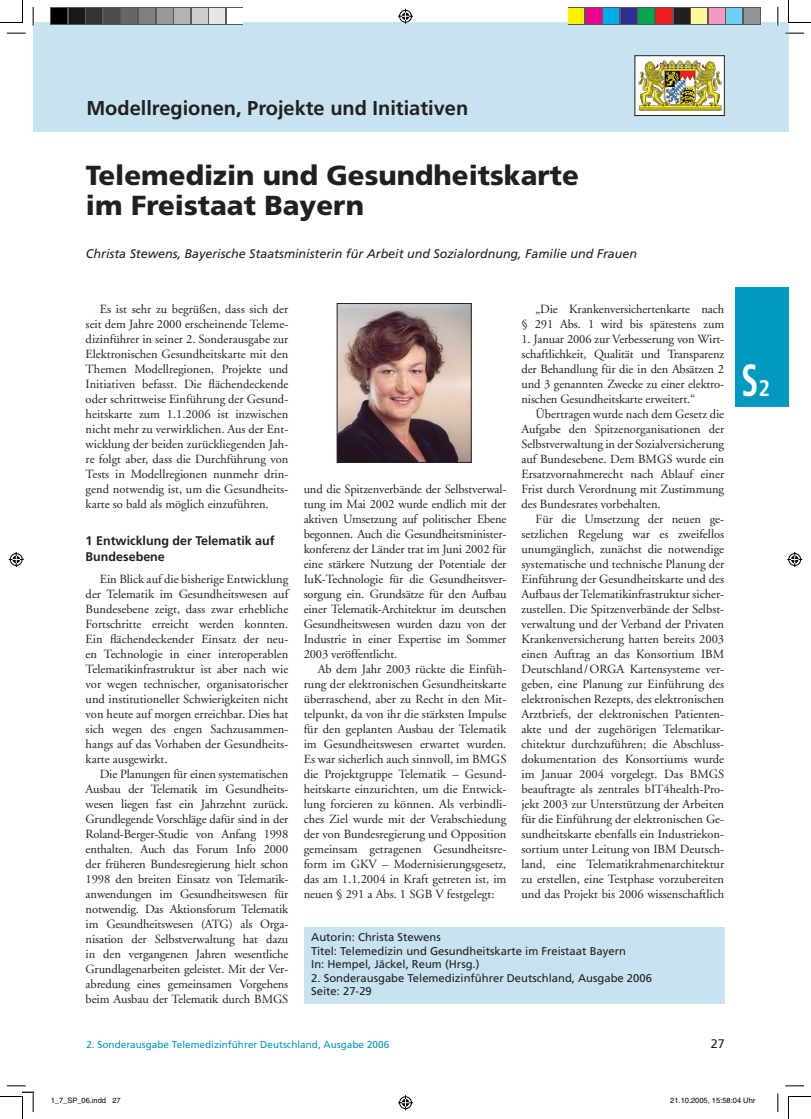
<style>
.page{position:relative;width:811px;height:1119px;background:#fff}
.page>*{position:absolute;margin:0;border:0;box-sizing:border-box;transform-origin:0 0}
.t1{font:700 condensed 45px "Frutiger";color:#fff;scale:.75 1}
.t2{font:900 27.5px/30px "Frutiger";color:#231f20}
.t3{font:700 20px "Frutiger";color:#231f20}
.t4{font:12.5px/15px "Adobe Garamond";color:#231f20;text-align:justify}
.t5{font:italic 12.5px "Frutiger";color:#231f20}
.t6{font:700 12.5px/15px "Frutiger";color:#231f20}
.t7{font:12.5px "Frutiger";color:#231f20}
.t8{font:11.25px/13.5px "Frutiger";color:#231f20}
.t9{font:10px "Frutiger";color:#0099c0}
.t10{font:7.5px "Helvetica";color:#000}
.s1{font-size:22.5px}
</style>
<div class="page">
<div style="left:33px;top:23px;width:755px;height:109px;background:#c6e3ef"></div>
<div style="left:735px;top:287px;width:53px;height:120px;background:#0099c0"></div>
<img style="left:339px;top:305px;width:130px;height:156px">
<div style="left:337px;top:303px;width:134px;height:160px;border:1px solid #231f20"></div>
<div style="left:304px;top:927px;width:420px;height:76px;background:#c6e3ef"></div>
<div style="left:634px;top:56px;width:90px;height:59px;background:#fff"></div>
<img style="left:638px;top:60px;width:83px;height:51px">
<div style="left:634px;top:55px;width:90px;height:61px;border:1px solid #231f20"></div>
<hr style="left:785px;top:32px;width:18px;height:3px;background:#fff">
<hr style="left:32px;top:7px;width:3px;height:19px;background:#fff">
<hr style="left:776px;top:7px;width:3px;height:19px;background:#fff">
<svg style="left:785px;top:33px;width:18px;height:1px"></svg>
<svg style="left:785px;top:1085px;width:18px;height:1px"></svg>
<svg style="left:777px;top:7px;width:1px;height:19px"></svg>
<svg style="left:777px;top:1093px;width:1px;height:19px"></svg>
<svg style="left:788px;top:0;width:22px;height:23px"></svg>
<svg style="left:788px;top:1096px;width:22px;height:23px"></svg>
<svg style="left:396px;top:8px;width:18px;height:16px"></svg>
<svg style="left:398px;top:1095px;width:15px;height:16px"></svg>
<svg style="left:0;top:0;width:34px;height:1119px"></svg>
<svg style="left:787px;top:552px;width:16px;height:15px"></svg>
<svg style="left:51px;top:8px;width:192px;height:17px"></svg>
<div style="left:52px;top:9px;width:15px;height:15px;background:#000"></div>
<div style="left:69px;top:9px;width:15px;height:15px;background:#191919"></div>
<div style="left:87px;top:9px;width:15px;height:15px;background:#333"></div>
<div style="left:104px;top:9px;width:15px;height:15px;background:#4c4c4c"></div>
<div style="left:122px;top:9px;width:15px;height:15px;background:#666"></div>
<div style="left:139px;top:9px;width:15px;height:15px;background:#808080"></div>
<div style="left:157px;top:9px;width:15px;height:15px;background:#999"></div>
<div style="left:174px;top:9px;width:15px;height:15px;background:#b3b3b3"></div>
<div style="left:192px;top:9px;width:15px;height:15px;background:#ccc"></div>
<div style="left:209px;top:9px;width:15px;height:15px;background:#e6e6e6"></div>
<div style="left:227px;top:9px;width:15px;height:15px;background:#fff"></div>
<svg style="left:567px;top:8px;width:193px;height:17px"></svg>
<div style="left:568px;top:9px;width:15px;height:15px;background:#fff101"></div>
<div style="left:586px;top:9px;width:15px;height:15px;background:#ed028c"></div>
<div style="left:603px;top:9px;width:15px;height:15px;background:#00aeef"></div>
<div style="left:621px;top:9px;width:15px;height:15px;background:#2e3092"></div>
<div style="left:638px;top:9px;width:15px;height:15px;background:#00a54f"></div>
<div style="left:656px;top:9px;width:15px;height:15px;background:#ee1d23"></div>
<div style="left:673px;top:9px;width:15px;height:15px;background:#231f20"></div>
<div style="left:691px;top:9px;width:15px;height:15px;background:#fff79a"></div>
<div style="left:708px;top:9px;width:15px;height:15px;background:#f499c2"></div>
<div style="left:726px;top:9px;width:15px;height:15px;background:#6ccff6"></div>
<div style="left:743px;top:9px;width:15px;height:15px;background:#939598"></div>
<h3 class="t3" style="left:86px;top:100px;width:383px">Modellregionen, Projekte und Initiativen</h3>
<h2 class="t2" style="left:86px;top:162px;width:494px">Telemedizin und Gesundheitskarte im Freistaat Bayern</h2>
<p class="t5" style="left:86px;top:249px;width:552px">Christa Stewens, Bayerische Staatsministerin für Arbeit und Sozialordnung, Familie und Frauen</p>
<p class="t4" style="left:86px;top:303px;width:204px;text-indent:14px">Es ist sehr zu begrüßen, dass sich der seit dem Jahre 2000 erscheinende Teleme&shy;dizinführer in seiner 2. Sonderausgabe zur Elektronischen Gesundheitskarte mit den Themen Modellregionen, Projekte und Initiativen befasst. Die flächendeckende oder schrittweise Einführung der Gesund&shy;heitskarte zum 1.1.2006 ist inzwischen nicht mehr zu verwirklichen. Aus der Ent&shy;wicklung der beiden zurückliegenden Jah&shy;re folgt aber, dass die Durchführung von Tests in Modellregionen nunmehr drin&shy;gend notwendig ist, um die Gesundheits&shy;karte so bald als möglich einzuführen.</p>
<p class="t6" style="left:86px;top:534px;width:190px">1 Entwicklung der Telematik auf<br>Bundesebene</p>
<p class="t4" style="left:86px;top:573px;width:204px;text-indent:14px">Ein Blick auf die bisherige Entwicklung der Telematik im Gesundheitswesen auf Bundesebene zeigt, dass zwar erhebliche Fortschritte erreicht werden konnten.<br>Ein flächendeckender Einsatz der neu&shy;en Technologie in einer interoperablen Telematikinfrastruktur ist aber nach wie vor wegen technischer, organisatorischer und institutioneller Schwierigkeiten nicht von heute auf morgen erreichbar. Dies hat sich wegen des engen Sachzusammen&shy;hangs auf das Vorhaben der Gesundheits&shy;karte ausgewirkt.</p>
<p class="t4" style="left:86px;top:768px;width:204px;text-indent:14px">Die Planungen für einen systematischen Ausbau der Telematik im Gesundheits&shy;wesen liegen fast ein Jahrzehnt zurück.<br>Grundlegende Vorschläge dafür sind in der Roland-Berger-Studie von Anfang 1998 enthalten. Auch das Forum Info 2000 der früheren Bundesregierung hielt schon 1998 den breiten Einsatz von Telematik&shy;anwendungen im Gesundheitswesen für notwendig. Das Aktionsforum Telematik im Gesundheitswesen (ATG) als Orga&shy;nisation der Selbstverwaltung hat dazu in den vergangenen Jahren wesentliche Grundlagenarbeiten geleistet. Mit der Ver&shy;abredung eines gemeinsamen Vorgehens beim Ausbau der Telematik durch BMGS</p>
<p class="t4" style="left:303px;top:483px;width:204px">und die Spitzenverbände der Selbstverwal&shy;tung im Mai 2002 wurde endlich mit der aktiven Umsetzung auf politischer Ebene begonnen. Auch die Gesundheitsminister&shy;konferenz der Länder trat im Juni 2002 für eine stärkere Nutzung der Potentiale der IuK-Technologie für die Gesundheitsver&shy;sorgung ein. Grundsätze für den Aufbau einer Telematik-Architektur im deutschen Gesundheitswesen wurden dazu von der Industrie in einer Expertise im Sommer 2003 veröffentlicht.</p>
<p class="t4" style="left:303px;top:663px;width:204px;text-indent:14px">Ab dem Jahr 2003 rückte die Einfüh&shy;rung der elektronischen Gesundheitskarte überraschend, aber zu Recht in den Mit&shy;telpunkt, da von ihr die stärksten Impulse für den geplanten Ausbau der Telematik im Gesundheitswesen erwartet wurden.<br>Es war sicherlich auch sinnvoll, im BMGS die Projektgruppe Telematik – Gesund&shy;heitskarte einzurichten, um die Entwick&shy;lung forcieren zu können. Als verbindli&shy;ches Ziel wurde mit der Verabschiedung der von Bundesregierung und Opposition gemeinsam getragenen Gesundheitsre&shy;form im GKV – Modernisierungsgesetz, das am 1.1.2004 in Kraft getreten ist, im neuen § 291 a Abs. 1 SGB V festgelegt:</p>
<p class="t4" style="left:521px;top:303px;width:204px;text-align:right">„Die Krankenversichertenkarte nach<br>§ 291 Abs. 1 wird bis spätestens zum</p>
<p class="t4" style="left:521px;top:333px;width:204px">1. Januar 2006 zur Verbesserung von Wirt&shy;schaftlichkeit, Qualität und Transparenz der Behandlung für die in den Absätzen 2 und 3 genannten Zwecke zu einer elektro&shy;nischen Gesundheitskarte erweitert.“</p>
<p class="t4" style="left:521px;top:408px;width:204px;text-indent:14px">Übertragen wurde nach dem Gesetz die Aufgabe den Spitzenorganisationen der Selbstverwaltung in der Sozialversicherung auf Bundesebene. Dem BMGS wurde ein Ersatzvornahmerecht nach Ablauf einer Frist durch Verordnung mit Zustimmung des Bundesrates vorbehalten.</p>
<p class="t4" style="left:521px;top:513px;width:204px;text-indent:14px">Für die Umsetzung der neuen ge&shy;setzlichen Regelung war es zweifellos unumgänglich, zunächst die notwendige systematische und technische Planung der Einführung der Gesundheitskarte und des Aufbaus der Telematikinfrastruktur sicher&shy;zustellen. Die Spitzenverbände der Selbst&shy;verwaltung und der Verband der Privaten Krankenversicherung hatten bereits 2003 einen Auftrag an das Konsortium IBM Deutschland/ORGA Kartensysteme ver&shy;geben, eine Planung zur Einführung des elektronischen Rezepts, des elektronischen Arztbriefs, der elektronischen Patienten&shy;akte und der zugehörigen Telematikar&shy;chitektur durchzuführen; die Abschluss&shy;dokumentation des Konsortiums wurde im Januar 2004 vorgelegt. Das BMGS beauftragte als zentrales bIT4health-Pro&shy;jekt 2003 zur Unterstützung der Arbeiten für die Einführung der elektronischen Ge&shy;sundheitskarte ebenfalls ein Industriekon&shy;sortium unter Leitung von IBM Deutsch&shy;land, eine Telematikrahmenarchitektur zu erstellen, eine Testphase vorzubereiten und das Projekt bis 2006 wissenschaftlich</p>
<p class="t8" style="left:311px;top:931px;width:316px">Autorin: Christa Stewens<br>Titel: Telemedizin und Gesundheitskarte im Freistaat Bayern<br>In: Hempel, Jäckel, Reum (Hrsg.)</p>
<p class="t8" style="left:311px;top:972px;width:342px">2. Sonderausgabe Telemedizinführer Deutschland, Ausgabe 2006<br>Seite: 27-29</p>
<p class="t9" style="left:86px;top:1040px;width:304px">2. Sonderausgabe Telemedizinführer Deutschland, Ausgabe 2006</p>
<p class="t7" style="left:710px;top:1038px;width:15px">27</p>
<h1 class="t1" style="left:741px;top:362px;width:40px">S<span class="s1">2</span></h1>
<p class="t10" style="left:51px;top:1098px;width:72px">1_7_SP_06.indd 27</p>
<p class="t10" style="left:670px;top:1098px;width:87px">21.10.2005, 15:58:04 Uhr</p>
</div>
